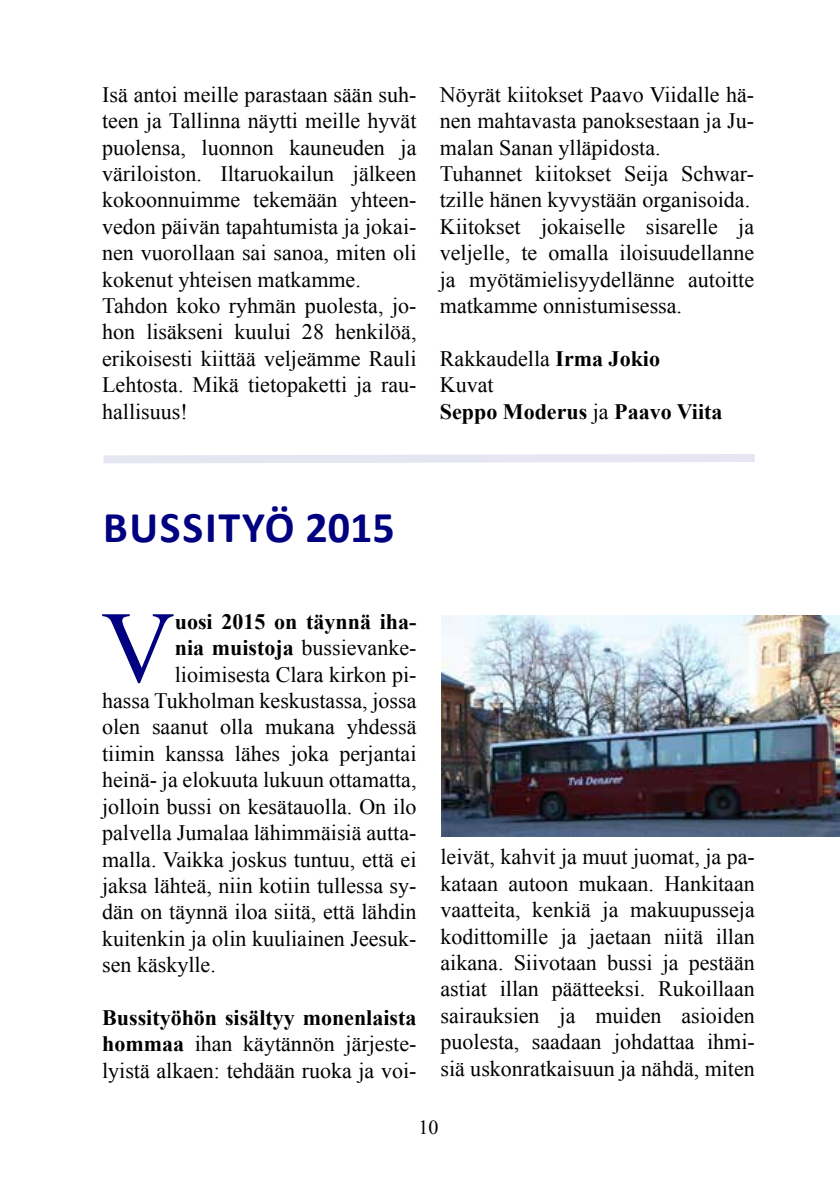
<style>
.page{position:relative;width:840px;height:1191px;background:#fff}
.page>*{position:absolute;margin:0;border:0;box-sizing:border-box;transform-origin:0 0}
.t1{font:101.8px "Times New Roman";color:#000080}
.t2{font:700 44px "Calibri";letter-spacing:.04em;color:#000080}
.t3{font:22px/26.4px "Times New Roman";color:#000;text-align:justify}
.t4{font:700 22px/26.4px "Times New Roman";color:#000}
.t5{font:20px "Times New Roman";color:#000}
.s1{font-weight:400}
.s2{font-weight:700}
</style>
<div class="page">
<svg style="left:103px;top:454px;width:652px;height:9px;background:#e8e8f3"></svg>
<img style="left:441px;top:615px;width:398px;height:222px">
<p class="t3" style="left:102px;top:80px;width:316px;text-align:left">Isä antoi meille parastaan sään suh&shy;teen ja Tallinna näytti meille hyvät puolensa, luonnon kauneuden ja väriloiston. Iltaruokailun jälkeen kokoonnuimme tekemään yhteen&shy;vedon päivän tapahtumista ja jokai&shy;nen vuorollaan sai sanoa, miten oli kokenut yhteisen matkamme.<br>Tahdon koko ryhmän puolesta, jo&shy;hon lisäkseni kuului 28 henkilöä, erikoisesti kiittää veljeämme Rauli<br>Lehtosta. Mikä tietopaketti ja rau&shy;hallisuus!</p>
<p class="t3" style="left:439px;top:80px;width:316px;text-align:left">Nöyrät kiitokset Paavo Viidalle hä&shy;nen mahtavasta panoksestaan ja Ju&shy;malan Sanan ylläpidosta.<br>Tuhannet kiitokset Seija Schwar&shy;tzille hänen kyvystään organisoida.<br>Kiitokset jokaiselle sisarelle ja veljelle, te omalla iloisuudellanne ja myötämielisyydellänne autoitte matkamme onnistumisessa.</p>
<p class="t4" style="left:439px;top:345px;width:284px"><span class="s1">Rakkaudella</span> Irma Jokio<br><span class="s1">Kuvat<br></span>Seppo Moderus <span class="s1">ja</span> Paavo Viita</p>
<h2 class="t2" style="left:103px;top:496px;width:293px">BUSSITYÖ 2015</h2>
<h1 class="t1" style="left:101px;top:576px;width:75px">V</h1>
<p class="t4" style="left:175px;top:607px;width:243px">uosi 2015 on täynnä iha-</p>
<p class="t3" style="left:175px;top:634px;width:243px"><span class="s2">nia muistoja</span> bussievanke-</p>
<p class="t3" style="left:175px;top:660px;width:243px">lioimisesta Clara kirkon pi-</p>
<p class="t3" style="left:102px;top:687px;width:315px">hassa Tukholman keskustassa, jossa</p>
<p class="t3" style="left:102px;top:713px;width:316px">olen saanut olla mukana yhdessä</p>
<p class="t3" style="left:102px;top:739px;width:316px">tiimin kanssa lähes joka perjantai</p>
<p class="t3" style="left:102px;top:766px;width:316px">heinä- ja elokuuta lukuun ottamatta,</p>
<p class="t3" style="left:102px;top:792px;width:316px">jolloin bussi on kesätauolla. On ilo</p>
<p class="t3" style="left:102px;top:819px;width:315px">palvella Jumalaa lähimmäisiä autta-</p>
<p class="t3" style="left:102px;top:845px;width:316px">malla. Vaikka joskus tuntuu, että ei</p>
<p class="t3" style="left:102px;top:871px;width:315px">jaksa lähteä, niin kotiin tullessa sy-</p>
<p class="t3" style="left:102px;top:898px;width:316px">dän on täynnä iloa siitä, että lähdin</p>
<p class="t3" style="left:102px;top:924px;width:315px">kuitenkin ja olin kuuliainen Jeesuk-</p>
<p class="t3" style="left:102px;top:951px;width:115px">sen käskylle.</p>
<p class="t3" style="left:102px;top:1003px;width:316px"><span class="s2">Bussityöhön sisältyy monenlaista hommaa</span> ihan käytännön järjeste&shy;lyistä alkaen: tehdään ruoka ja voi-</p>
<p class="t3" style="left:440px;top:843px;width:316px">leivät, kahvit ja muut juomat, ja pa&shy;kataan autoon mukaan. Hankitaan vaatteita, kenkiä ja makuupusseja kodittomille ja jaetaan niitä illan aikana. Siivotaan bussi ja pestään astiat illan päätteeksi. Rukoillaan sairauksien ja muiden asioiden puolesta, saadaan johdattaa ihmi&shy;siä uskonratkaisuun ja nähdä, miten</p>
<p class="t5" style="left:418px;top:1113px;width:21px">10</p>
</div>
